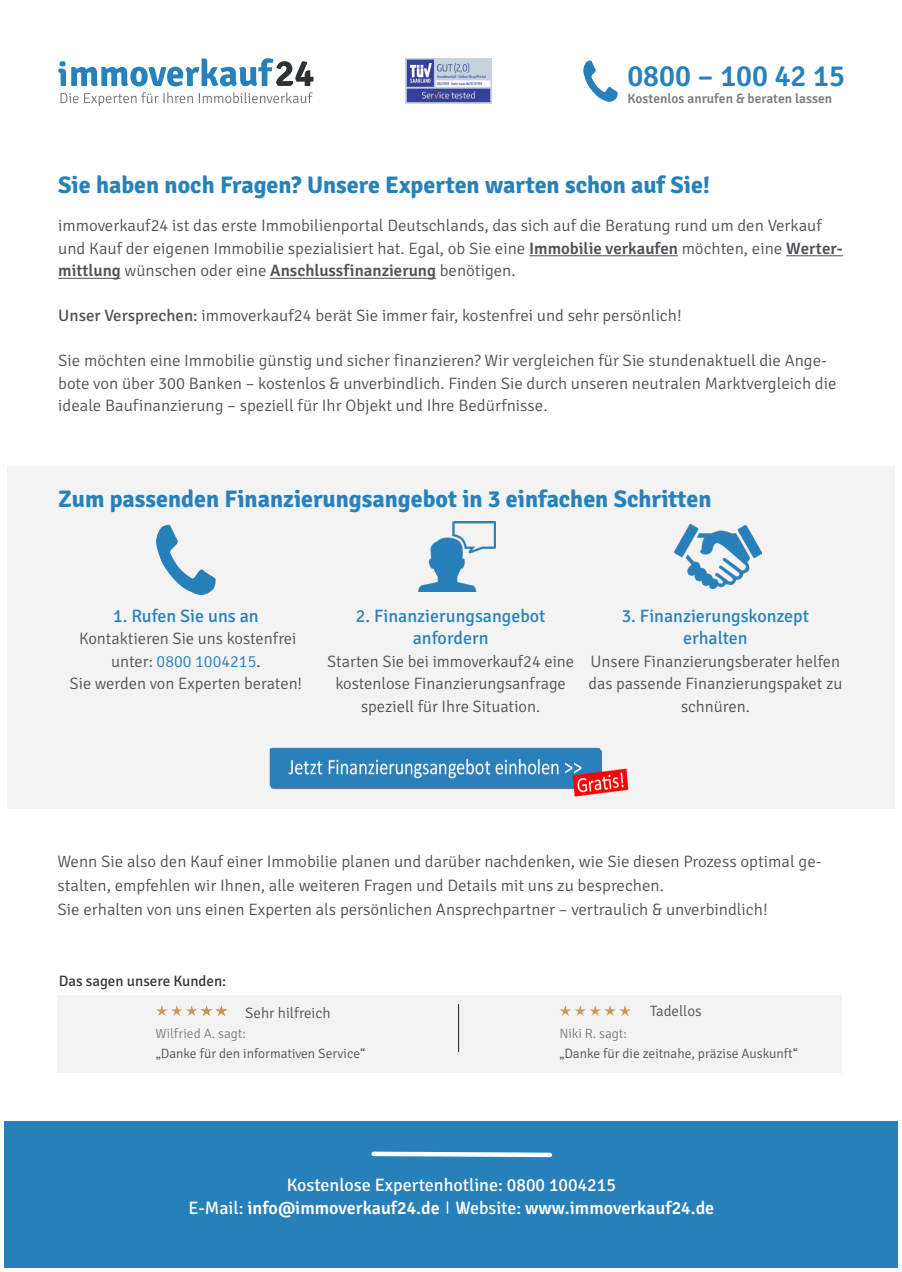
<style>
.page{position:relative;width:902px;height:1272px;background:#fff}
.page>*{position:absolute;margin:0;border:0;box-sizing:border-box;transform-origin:0 0}
.t1{font:600 30px "Signika Negative";color:#2781ba}
.t2{font:700 24px "Signika";color:#2781ba}
.t3{font:18px "Signika";color:#2781ba}
.t4{font:600 18px "Signika Negative";color:#fff}
.t5{font:18px "Signika";color:#fff}
.t6{font:18px "Signika";color:#2780ba}
.t7{font:300 16.5px/22.5px "Signika";color:#4f5355}
.t8{font:300 15px "Signika";color:#4f5355}
.t9{font:15px "Signika";color:#373737}
.t10{font:300 13.5px "Signika";color:#4f5355}
.t11{font:600 13.5px "Signika Negative";color:#7d7d7d}
.t12{font:300 13.5px "Signika";color:#7d7d7d}
.s1{font-family:"Signika Negative";font-weight:600}
.s2{font-weight:400}
.s3{color:#2781ba}
.s4{color:#373737}
.s5{font-family:"Signika";font-weight:400}
</style>
<div class="page">
<svg style="left:58px;top:58px;width:255px;height:28px"></svg>
<svg style="left:60px;top:92px;width:133px;height:14px"></svg>
<svg style="left:199px;top:92px;width:113px;height:11px"></svg>
<svg style="left:583px;top:60px;width:34px;height:42px"></svg>
<img style="left:405px;top:58px;width:86px;height:45px">
<div style="left:7px;top:465px;width:887px;height:343px;background:#f3f3f3"></div>
<hr style="left:529px;top:255px;width:149px;height:1px;background:#4f5355">
<hr style="left:786px;top:255px;width:56px;height:1px;background:#4f5355">
<hr style="left:58px;top:278px;width:63px;height:1px;background:#4f5355">
<hr style="left:270px;top:278px;width:166px;height:1px;background:#4f5355">
<img style="left:418px;top:521px;width:77px;height:70px">
<img style="left:674px;top:524px;width:87px;height:64px">
<svg style="left:156px;top:525px;width:60px;height:70px"></svg>
<div style="left:4px;top:1121px;width:893px;height:146px;background:#2780ba"></div>
<svg style="left:371px;top:1151px;width:182px;height:7px"></svg>
<svg style="left:461px;top:1201px;width:2px;height:11px"></svg>
<div style="left:57px;top:994px;width:785px;height:78px;background:#f3f3f3"></div>
<svg style="left:559px;top:1005px;width:72px;height:10px"></svg>
<svg style="left:156px;top:1005px;width:71px;height:10px"></svg>
<hr style="left:458px;top:1004px;width:1px;height:47px;background:#231f20">
<svg style="left:446px;top:1201px;width:2px;height:11px"></svg>
<img style="left:269px;top:747px;width:360px;height:50px">
<h1 class="t1" style="left:627px;top:59px;width:219px">0800 – 100 42 15</h1>
<p class="t11" style="left:627px;top:91px;width:206px">Kostenlos anrufen &amp; beraten lassen</p>
<p class="t2" style="left:58px;top:170px;width:653px">Sie haben noch Fragen? Unsere Experten warten schon auf Sie!</p>
<p class="t7" style="left:58px;top:215px;width:786px">immoverkauf24 ist das erste Immobilienportal Deutschlands, das sich auf die Beratung rund um den Verkauf und Kauf der eigenen Immobilie spezialisiert hat. Egal, ob Sie eine <span class="s1">Immobilie verkaufen</span> möchten, eine <span class="s1">Werter&shy;mittlung</span> wünschen oder eine <span class="s1">Anschlussfinanzierung</span> benötigen.</p>
<p class="t7" style="left:58px;top:305px;width:625px"><span class="s2">Unser Versprechen:</span> immoverkauf24 berät Sie immer fair, kostenfrei und sehr persönlich!</p>
<p class="t7" style="left:58px;top:350px;width:779px">Sie möchten eine Immobilie günstig und sicher finanzieren? Wir vergleichen für Sie stundenaktuell die Ange&shy;bote von über 300 Banken – kostenlos &amp; unverbindlich. Finden Sie durch unseren neutralen Marktvergleich die ideale Baufinanzierung – speziell für Ihr Objekt und Ihre Bedürfnisse.</p>
<p class="t2" style="left:58px;top:484px;width:654px">Zum passenden Finanzierungsangebot in 3 einfachen Schritten</p>
<p class="t6" style="left:113px;top:605px;width:147px">1. Rufen Sie uns an</p>
<p class="t7" style="left:70px;top:627px;width:234px;text-align:center">Kontaktieren Sie uns kostenfrei unter: <span class="s3">0800 1004215</span><span class="s4">.<br></span>Sie werden von Experten beraten!</p>
<p class="t3" style="left:356px;top:605px;width:191px">2. Finanzierungsangebot</p>
<p class="t3" style="left:413px;top:628px;width:77px">anfordern</p>
<p class="t7" style="left:327px;top:650px;width:248px;text-align:center">Starten Sie bei immoverkauf24 eine kostenlose Finanzierungsanfrage speziell für Ihre Situation.</p>
<p class="t3" style="left:621px;top:605px;width:189px">3. Finanzierungskonzept</p>
<p class="t3" style="left:683px;top:628px;width:66px">erhalten</p>
<p class="t7" style="left:588px;top:650px;width:255px;text-align:center">Unsere Finanzierungsberater helfen das passende Finanzierungspaket zu schnüren.</p>
<p class="t7" style="left:58px;top:849px;width:765px;line-height:24px">Wenn Sie also den Kauf einer Immobilie planen und darüber nachdenken, wie Sie diesen Prozess optimal ge&shy;stalten, empfehlen wir Ihnen, alle weiteren Fragen und Details mit uns zu besprechen.</p>
<p class="t7" style="left:58px;top:898px;width:711px">Sie erhalten von uns einen Experten als persönlichen Ansprechpartner – vertraulich &amp; unverbindlich!</p>
<p class="t9" style="left:59px;top:972px;width:169px">Das sagen unsere Kunden:</p>
<p class="t12" style="left:155px;top:1025px;width:92px">Wilfried A. sagt:</p>
<p class="t12" style="left:559px;top:1025px;width:69px">Niki R. sagt:</p>
<p class="t8" style="left:245px;top:1004px;width:87px">Sehr hilfreich</p>
<p class="t8" style="left:650px;top:1002px;width:53px">Tadellos</p>
<p class="t10" style="left:156px;top:1046px;width:211px">„Danke für den informativen Service“</p>
<p class="t10" style="left:559px;top:1046px;width:240px">„Danke für die zeitnahe, präzise Auskunft“</p>
<p class="t5" style="left:287px;top:1174px;width:330px">Kostenlose Expertenhotline: 0800 1004215</p>
<p class="t4" style="left:188px;top:1197px;width:527px"><span class="s5">E-Mail:</span> info@immoverkauf24.de <span class="s5">Website:</span> www.immoverkauf24.de</p>
</div>
